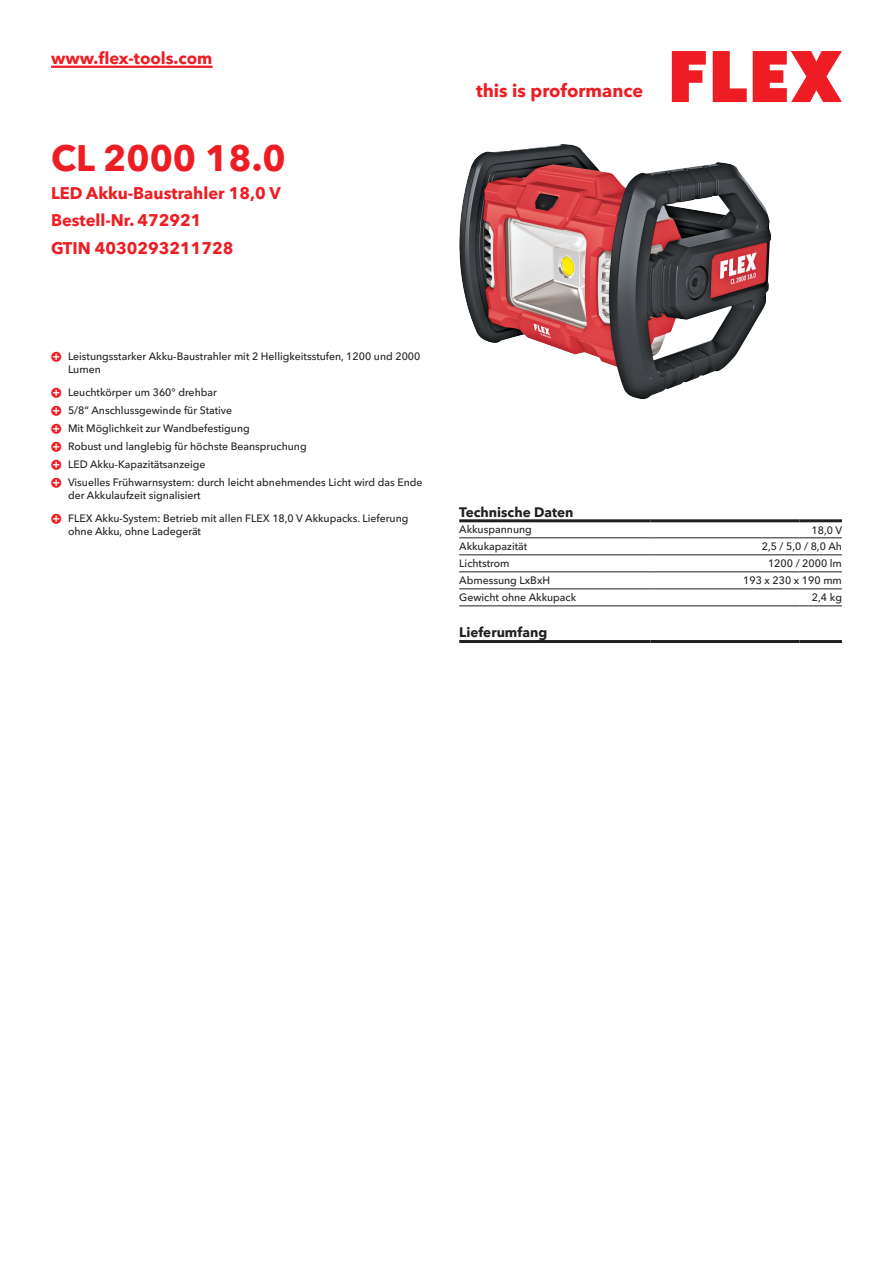
<style>
.page{position:relative;width:893px;height:1263px;background:#fff}
.page>*{position:absolute;margin:0;border:0;box-sizing:border-box;transform-origin:0 0}
.CB_AF_Product-name{font:700 36px "Avenir Next W1 G";color:#ee1d23}
.t1{font:700 18px "Avenir Next W1 G";color:#ee1d23}
.CB_AF_Product-short{font:700 16.5px "Avenir Next W1 G";color:#ee1d23}
.CB_AF_Order-number{font:700 16.5px "Avenir Next W1 G";color:#ee1d23}
.CB_AF_Table-headline{font:700 13.5px "Avenir Next W1 G";color:#231f20}
.CB_AF_Table-specific{font:500 10.5px/12.6px "Avenir Next W1 G";color:#231f20}
</style>
<div class="page">
<svg style="left:672px;top:51px;width:34px;height:51px"></svg>
<svg style="left:713px;top:51px;width:34px;height:51px"></svg>
<svg style="left:753px;top:51px;width:89px;height:51px"></svg>
<hr style="left:51px;top:66px;width:162px;height:2px;background:#ee1d23">
<img style="left:459px;top:144px;width:312px;height:255px">
<hr style="left:459px;top:538px;width:192px;height:1px;background:#231f20">
<hr style="left:651px;top:538px;width:148px;height:1px;background:#231f20">
<hr style="left:799px;top:538px;width:43px;height:1px;background:#231f20">
<hr style="left:459px;top:555px;width:192px;height:1px;background:#231f20">
<hr style="left:651px;top:555px;width:148px;height:1px;background:#231f20">
<hr style="left:799px;top:555px;width:43px;height:1px;background:#231f20">
<hr style="left:459px;top:572px;width:192px;height:1px;background:#231f20">
<hr style="left:651px;top:572px;width:148px;height:1px;background:#231f20">
<hr style="left:799px;top:572px;width:43px;height:1px;background:#231f20">
<hr style="left:459px;top:589px;width:192px;height:1px;background:#231f20">
<hr style="left:651px;top:589px;width:148px;height:1px;background:#231f20">
<hr style="left:799px;top:589px;width:43px;height:1px;background:#231f20">
<hr style="left:459px;top:606px;width:192px;height:1px;background:#231f20">
<hr style="left:651px;top:606px;width:148px;height:1px;background:#231f20">
<hr style="left:799px;top:606px;width:43px;height:1px;background:#231f20">
<hr style="left:459px;top:519px;width:192px;height:3px;background:#231f20">
<hr style="left:651px;top:519px;width:148px;height:3px;background:#231f20">
<hr style="left:799px;top:519px;width:43px;height:3px;background:#231f20">
<hr style="left:459px;top:640px;width:192px;height:3px;background:#231f20">
<hr style="left:651px;top:640px;width:148px;height:3px;background:#231f20">
<hr style="left:799px;top:640px;width:43px;height:3px;background:#231f20">
<h3 class="CB_AF_Product-short" style="left:51px;top:45px;width:163px">www.flex-tools.com</h3>
<p class="CB_AF_Product-name" style="left:51px;top:130px;width:236px">CL 2000 18.0</p>
<p class="CB_AF_Product-short" style="left:51px;top:180px;width:231px">LED Akku-Baustrahler 18,0 V</p>
<p class="CB_AF_Order-number" style="left:51px;top:207px;width:152px">Bestell-Nr. 472921</p>
<p class="CB_AF_Order-number" style="left:51px;top:235px;width:184px">GTIN 4030293211728</p>
<h2 class="t1" style="left:476px;top:77px;width:169px">this is proformance</h2>
<p class="CB_AF_Table-specific" style="left:68px;top:349px;width:354px">Leistungsstarker Akku-Baustrahler mit 2 Helligkeitsstufen, 1200 und 2000<br>Lumen</p>
<p class="CB_AF_Table-specific" style="left:68px;top:385px;width:150px">Leuchtkörper um 360° drehbar</p>
<p class="CB_AF_Table-specific" style="left:68px;top:403px;width:166px">5/8“ Anschlussgewinde für Stative</p>
<p class="CB_AF_Table-specific" style="left:68px;top:421px;width:183px">Mit Möglichkeit zur Wandbefestigung</p>
<p class="CB_AF_Table-specific" style="left:68px;top:439px;width:240px">Robust und langlebig für höchste Beanspruchung</p>
<p class="CB_AF_Table-specific" style="left:68px;top:457px;width:139px">LED Akku-Kapazitätsanzeige</p>
<p class="CB_AF_Table-specific" style="left:68px;top:475px;width:356px">Visuelles Frühwarnsystem: durch leicht abnehmendes Licht wird das Ende der Akkulaufzeit signalisiert</p>
<p class="CB_AF_Table-specific" style="left:68px;top:511px;width:342px">FLEX Akku-System: Betrieb mit allen FLEX 18,0 V Akkupacks. Lieferung ohne Akku, ohne Ladegerät</p>
<p class="CB_AF_Table-headline" style="left:459px;top:501px;width:116px">Technische Daten</p>
<p class="CB_AF_Table-specific" style="left:459px;top:522px;width:74px">Akkuspannung</p>
<p class="CB_AF_Table-specific" style="left:811px;top:523px;width:32px">18,0 V</p>
<p class="CB_AF_Table-specific" style="left:459px;top:539px;width:70px">Akkukapazität</p>
<p class="CB_AF_Table-specific" style="left:762px;top:539px;width:82px">2,5 / 5,0 / 8,0 Ah</p>
<p class="CB_AF_Table-specific" style="left:459px;top:556px;width:52px">Lichtstrom</p>
<p class="CB_AF_Table-specific" style="left:768px;top:556px;width:75px">1200 / 2000 lm</p>
<p class="CB_AF_Table-specific" style="left:459px;top:573px;width:92px">Abmessung LxBxH</p>
<p class="CB_AF_Table-specific" style="left:743px;top:573px;width:100px">193 x 230 x 190 mm</p>
<p class="CB_AF_Table-specific" style="left:459px;top:590px;width:119px">Gewicht ohne Akkupack</p>
<p class="CB_AF_Table-specific" style="left:812px;top:590px;width:32px">2,4 kg</p>
<p class="CB_AF_Table-headline" style="left:459px;top:621px;width:89px">Lieferumfang</p>
</div>
